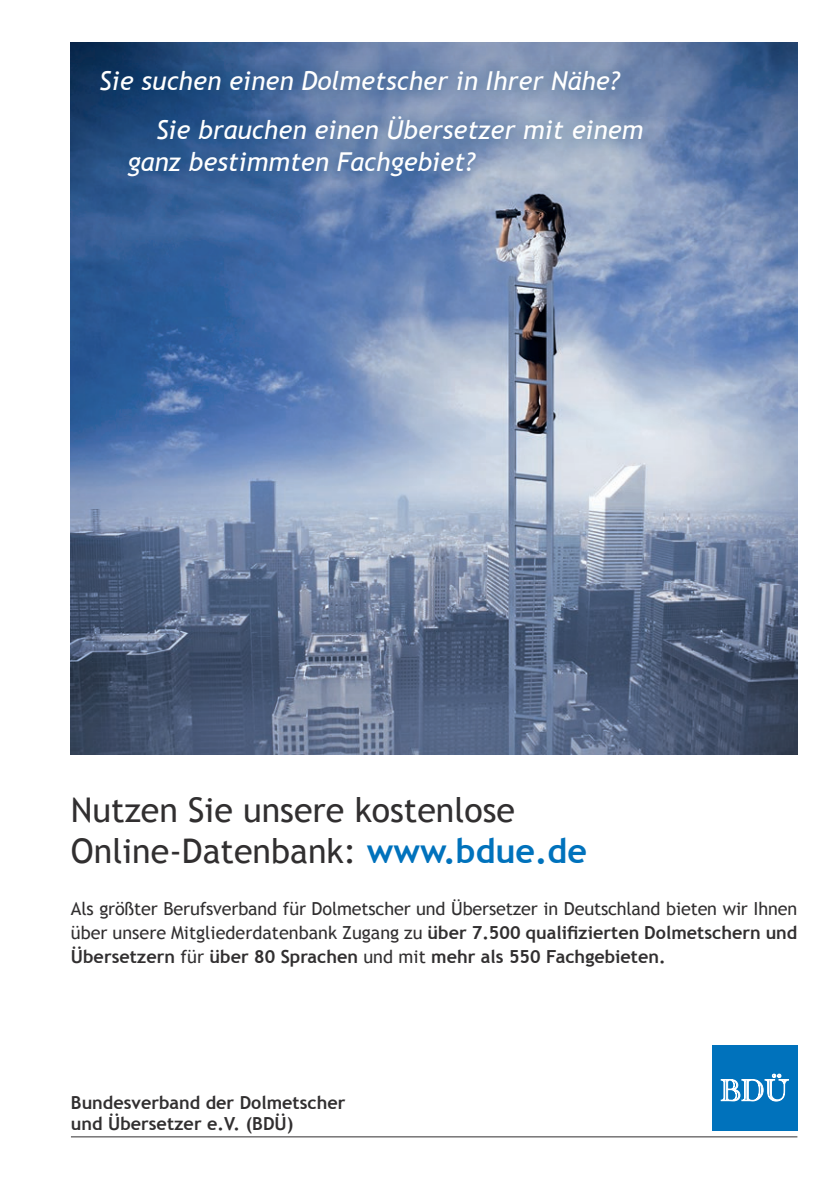
<style>
.page{position:relative;width:840px;height:1191px;background:#fff}
.page>*{position:absolute;margin:0;border:0;box-sizing:border-box;transform-origin:0 0}
.t1{font:34px/40.8px "Trebuchet MS";color:#312f30}
.t2{font:italic 26px/49px "Trebuchet MS";color:#fff}
.t3{font:18px/24px "Trebuchet MS";letter-spacing:-.01em;color:#312f30;text-align:justify}
.t4{font:700 18px/21.6px "Trebuchet MS";color:#312f30}
.s1{font-weight:700;color:#0072bc}
.s2{font-weight:700}
</style>
<div class="page">
<div style="left:711px;top:1045px;width:86px;height:85px;background:#0072bc"></div>
<svg style="left:720px;top:1074px;width:68px;height:27px"></svg>
<hr style="left:71px;top:1136px;width:726px;height:1px;background:#312f30">
<img style="left:71px;top:43px;width:726px;height:711px">
<div style="left:84px;top:54px;width:576px;height:140px;background:#004071;opacity:.75"></div>
<h2 class="t2" style="left:156px;top:57px;width:488px;text-indent:-57px">Sie suchen einen Dolmetscher in Ihrer Nähe?<br>Sie brauchen einen Übersetzer mit einem</h2>
<h2 class="t2" style="left:128px;top:138px;width:348px">ganz bestimmten Fachgebiet?</h2>
<h1 class="t1" style="left:71px;top:790px;width:517px">Nutzen Sie unsere kostenlose<br>Online-Datenbank: <span class="s1">www.bdue.de</span></h1>
<p class="t3" style="left:71px;top:897px;width:727px">Als größter Berufsverband für Dolmetscher und Übersetzer in Deutschland bieten wir Ihnen über unsere Mitgliederdatenbank Zugang zu <span class="s2">über 7.500 qualifizierten Dolmetschern und Übersetzern</span> für <span class="s2">über 80 Sprachen</span> und mit <span class="s2">mehr als 550 Fachgebieten.</span></p>
<p class="t4" style="left:71px;top:1091px;width:276px">Bundesverband der Dolmetscher und Übersetzer e.V. (BDÜ)</p>
</div>
